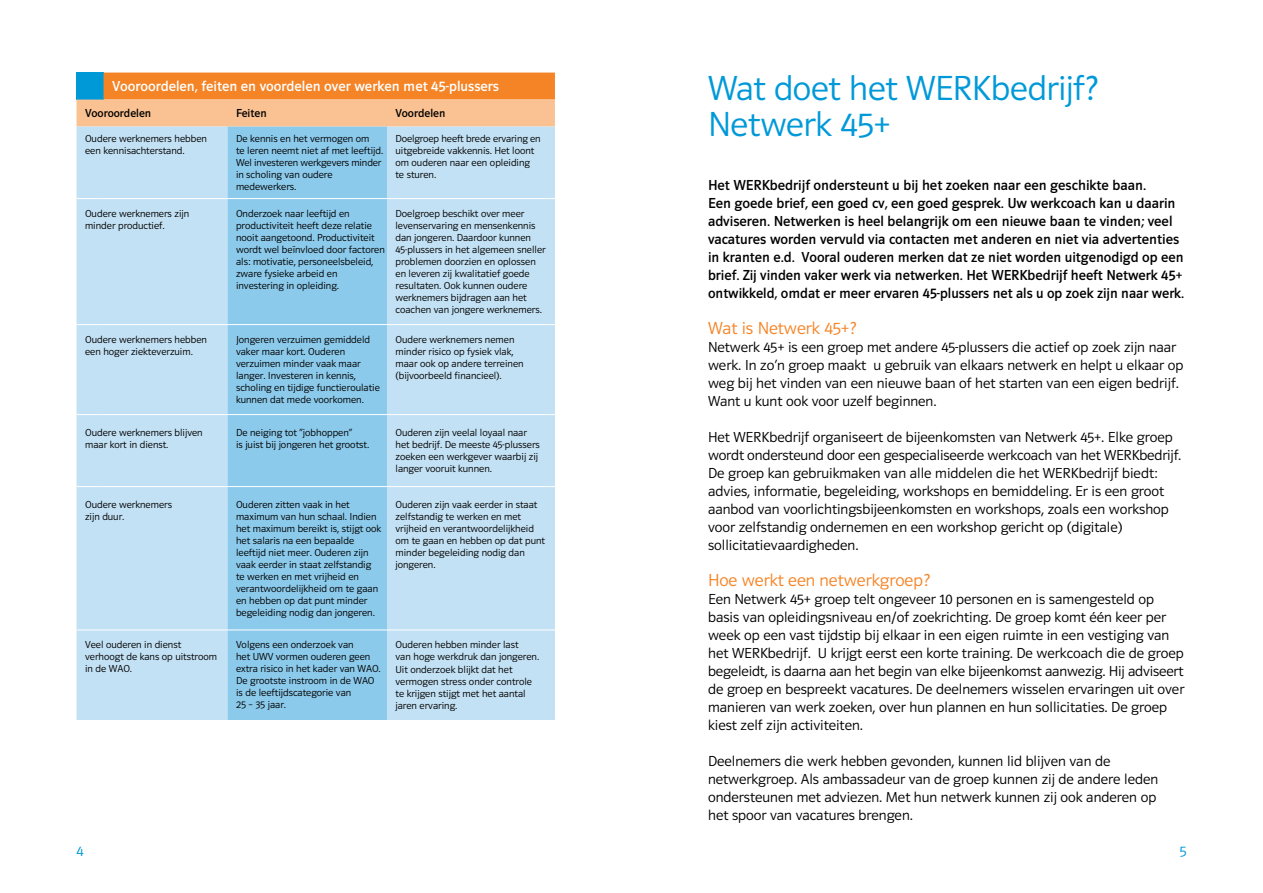
<style>
.page{position:relative;width:1263px;height:893px;background:#fff}
.page>*{position:absolute;margin:0;border:0;box-sizing:border-box;transform-origin:0 0}
.t1{font:300 36px/36px "UWV Sans 2010";letter-spacing:-.01em;color:#0099d8}
.t2{font:300 18px "UWV Sans 2010";color:#f58426}
.t3{font:300 15px/18px "UWV Sans 2010";color:#000}
.t4{font:15px/18px "UWV Sans 2010";color:#000}
.t5{font:15px "UWV Sans 2010";color:#fff}
.t6{font:300 15px "UWV Sans 2010";color:#0099d8}
.t7{font:12px "UWV Sans 2010";color:#000}
.t8{font:300 10.5px/12px "UWV Sans 2010";color:#000}
</style>
<div class="page">
<svg style="left:77px;top:73px;width:478px;height:54px;background:#f0a563"></svg>
<div style="left:77px;top:127px;width:478px;height:593px;background:#c3e1f4"></div>
<div style="left:227px;top:127px;width:160px;height:593px;background:#8ccaeb"></div>
<svg style="left:77px;top:198px;width:27px;height:1px"></svg>
<hr style="left:104px;top:198px;width:123px;height:1px;background:#fff">
<hr style="left:236px;top:198px;width:151px;height:1px;background:#fff">
<hr style="left:395px;top:198px;width:151px;height:1px;background:#fff">
<svg style="left:77px;top:324px;width:27px;height:1px"></svg>
<hr style="left:104px;top:324px;width:123px;height:1px;background:#fff">
<hr style="left:236px;top:324px;width:151px;height:1px;background:#fff">
<hr style="left:395px;top:324px;width:151px;height:1px;background:#fff">
<svg style="left:77px;top:414px;width:27px;height:1px"></svg>
<hr style="left:104px;top:414px;width:123px;height:1px;background:#fff">
<hr style="left:236px;top:414px;width:151px;height:1px;background:#fff">
<hr style="left:395px;top:414px;width:151px;height:1px;background:#fff">
<svg style="left:77px;top:486px;width:27px;height:1px"></svg>
<hr style="left:104px;top:486px;width:123px;height:1px;background:#fff">
<hr style="left:236px;top:486px;width:151px;height:1px;background:#fff">
<hr style="left:395px;top:486px;width:151px;height:1px;background:#fff">
<svg style="left:77px;top:630px;width:27px;height:1px"></svg>
<hr style="left:104px;top:630px;width:123px;height:1px;background:#fff">
<hr style="left:236px;top:630px;width:151px;height:1px;background:#fff">
<hr style="left:395px;top:630px;width:151px;height:1px;background:#fff">
<h3 class="t5" style="left:112px;top:77px;width:389px">Vooroordelen, feiten en voordelen over werken met 45-plussers</h3>
<p class="t7" style="left:85px;top:106px;width:68px">Vooroordelen</p>
<p class="t7" style="left:236px;top:106px;width:32px">Feiten</p>
<p class="t7" style="left:395px;top:106px;width:52px">Voordelen</p>
<p class="t8" style="left:85px;top:132px;width:123px">Oudere werknemers hebben een kennisachterstand.</p>
<p class="t8" style="left:236px;top:132px;width:149px">De kennis en het vermogen om<br>te leren neemt niet af met leeftijd.<br>Wel investeren werkgevers minder in scholing van oudere medewerkers.</p>
<p class="t8" style="left:395px;top:132px;width:147px">Doelgroep heeft brede ervaring en uitgebreide vakkennis. Het loont om ouderen naar een opleiding te sturen.</p>
<p class="t8" style="left:85px;top:207px;width:106px">Oudere werknemers zijn minder productief.</p>
<p class="t8" style="left:236px;top:207px;width:150px">Onderzoek naar leeftijd en productiviteit heeft deze relatie nooit aangetoond. Productiviteit wordt wel beïnvloed door factoren als: motivatie, personeelsbeleid, zware fysieke arbeid en investering in opleiding.</p>
<p class="t8" style="left:395px;top:207px;width:152px">Doelgroep beschikt over meer levenservaring en mensenkennis dan jongeren. Daardoor kunnen<br>45-plussers in het algemeen sneller problemen doorzien en oplossen en leveren zij kwalitatief goede resultaten. Ook kunnen oudere werknemers bijdragen aan het coachen van jongere werknemers.</p>
<p class="t8" style="left:85px;top:333px;width:123px">Oudere werknemers hebben een hoger ziekteverzuim.</p>
<p class="t8" style="left:236px;top:333px;width:145px">Jongeren verzuimen gemiddeld vaker maar kort. Ouderen verzuimen minder vaak maar langer. Investeren in kennis, scholing en tijdige functieroulatie kunnen dat mede voorkomen.</p>
<p class="t8" style="left:395px;top:333px;width:130px">Oudere werknemers nemen minder risico op fysiek vlak, maar ook op andere terreinen (bijvoorbeeld financieel).</p>
<p class="t8" style="left:85px;top:426px;width:119px">Oudere werknemers blijven maar kort in dienst.</p>
<p class="t8" style="left:236px;top:426px;width:135px">De neiging tot “jobhoppen”<br>is juist bij jongeren het grootst.</p>
<p class="t8" style="left:395px;top:426px;width:146px">Ouderen zijn veelal loyaal naar het bedrijf. De meeste 45-plussers zoeken een werkgever waarbij zij langer vooruit kunnen.</p>
<p class="t8" style="left:85px;top:498px;width:88px">Oudere werknemers zijn duur.</p>
<p class="t8" style="left:236px;top:498px;width:147px">Ouderen zitten vaak in het maximum van hun schaal. Indien het maximum bereikt is, stijgt ook het salaris na een bepaalde leeftijd niet meer. Ouderen zijn vaak eerder in staat zelfstandig te werken en met vrijheid en verantwoordelijkheid om te gaan en hebben op dat punt minder begeleiding nodig dan jongeren.</p>
<p class="t8" style="left:395px;top:498px;width:151px">Ouderen zijn vaak eerder in staat zelfstandig te werken en met vrijheid en verantwoordelijkheid om te gaan en hebben op dat punt minder begeleiding nodig dan jongeren.</p>
<p class="t8" style="left:85px;top:639px;width:133px">Veel ouderen in dienst verhoogt de kans op uitstroom in de WAO.</p>
<p class="t8" style="left:236px;top:639px;width:146px">Volgens een onderzoek van<br>het UWV vormen ouderen geen extra risico in het kader van WAO.<br>De grootste instroom in de WAO is de leeftijdscategorie van<br>25 – 35 jaar.</p>
<p class="t8" style="left:395px;top:639px;width:145px">Ouderen hebben minder last<br>van hoge werkdruk dan jongeren.<br>Uit onderzoek blijkt dat het vermogen stress onder controle te krijgen stijgt met het aantal jaren ervaring.</p>
<h1 class="t1" style="left:708px;top:70px;width:391px">Wat doet het WERKbedrijf?<br>Netwerk 45+</h1>
<p class="t4" style="left:708px;top:176px;width:478px">Het WERKbedrijf ondersteunt u bij het zoeken naar een geschikte baan.<br>Een goede brief, een goed cv, een goed gesprek. Uw werkcoach kan u daarin adviseren. Netwerken is heel belangrijk om een nieuwe baan te vinden; veel vacatures worden vervuld via contacten met anderen en niet via advertenties in kranten e.d. Vooral ouderen merken dat ze niet worden uitgenodigd op een brief. Zij vinden vaker werk via netwerken. Het WERKbedrijf heeft Netwerk 45+ ontwikkeld, omdat er meer ervaren 45-plussers net als u op zoek zijn naar werk.</p>
<h2 class="t2" style="left:708px;top:318px;width:150px">Wat is Netwerk 45+?</h2>
<p class="t3" style="left:708px;top:338px;width:477px">Netwerk 45+ is een groep met andere 45-plussers die actief op zoek zijn naar werk. In zo’n groep maakt u gebruik van elkaars netwerk en helpt u elkaar op weg bij het vinden van een nieuwe baan of het starten van een eigen bedrijf.<br>Want u kunt ook voor uzelf beginnen.</p>
<p class="t3" style="left:708px;top:428px;width:475px">Het WERKbedrijf organiseert de bijeenkomsten van Netwerk 45+. Elke groep wordt ondersteund door een gespecialiseerde werkcoach van het WERKbedrijf.<br>De groep kan gebruikmaken van alle middelen die het WERKbedrijf biedt: advies, informatie, begeleiding, workshops en bemiddeling. Er is een groot aanbod van voorlichtingsbijeenkomsten en workshops, zoals een workshop voor zelfstandig ondernemen en een workshop gericht op (digitale) sollicitatievaardigheden.</p>
<h2 class="t2" style="left:708px;top:570px;width:223px">Hoe werkt een netwerkgroep?</h2>
<p class="t3" style="left:708px;top:590px;width:478px">Een Netwerk 45+ groep telt ongeveer 10 personen en is samengesteld op basis van opleidingsniveau en/of zoekrichting. De groep komt één keer per week op een vast tijdstip bij elkaar in een eigen ruimte in een vestiging van het WERKbedrijf. U krijgt eerst een korte training. De werkcoach die de groep begeleidt, is daarna aan het begin van elke bijeenkomst aanwezig. Hij adviseert de groep en bespreekt vacatures. De deelnemers wisselen ervaringen uit over manieren van werk zoeken, over hun plannen en hun sollicitaties. De groep kiest zelf zijn activiteiten.</p>
<h3 class="t3" style="left:708px;top:752px;width:452px">Deelnemers die werk hebben gevonden, kunnen lid blijven van de netwerkgroep. Als ambassadeur van de groep kunnen zij de andere leden ondersteunen met adviezen. Met hun netwerk kunnen zij ook anderen op het spoor van vacatures brengen.</h3>
<h3 class="t6" style="left:77px;top:843px;width:9px">4</h3>
<h3 class="t6" style="left:1179px;top:843px;width:9px">5</h3>
</div>
